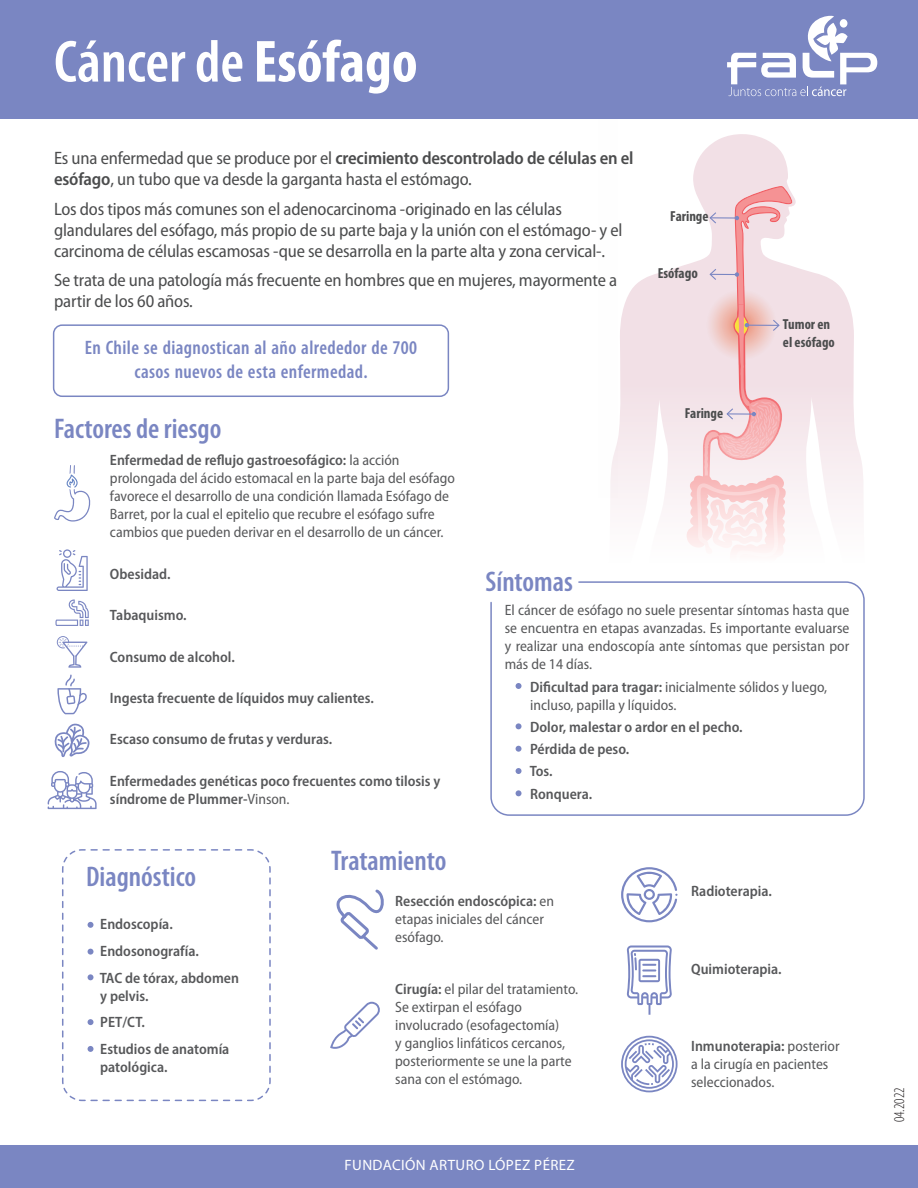
<style>
.page{position:relative;width:918px;height:1188px;background:#fff}
.page>*{position:absolute;margin:0;border:0;box-sizing:border-box;transform-origin:0 0}
.t1{font:600 condensed 60px "Myriad Pro";color:#fff}
.texto_normal{font:600 condensed 28.5px "Myriad Pro";color:#7a86c2}
.t2{font:600 condensed 19.5px/24px "Myriad Pro";letter-spacing:.02em;color:#7a86c2;text-align:center}
.t3{font:semi-condensed 18px/21px "Myriad Pro";letter-spacing:-.01em;color:#4b4c4d}
.texto_normal-2{font:semi-condensed 15px/18px "Myriad Pro";color:#57585a}
.texto_normal-3{font:600 semi-condensed 15px/18px "Myriad Pro";color:#57585a}
.t4{font:15px "Myriad Pro";letter-spacing:.025em;color:#fff}
.t5{font:300 condensed 15px "Myriad Pro";color:#231f20}
.t6{font:700 condensed 14.55px/17.4px "Myriad Pro";color:#4b4c4d}
.s1{font-weight:700}
.s2{font-weight:600}
.s3{font-size:15px}
.s4{font-weight:400}
</style>
<div class="page">
<svg style="left:620px;top:134px;width:234px;height:229px"></svg>
<svg style="left:611px;top:363px;width:252px;height:142px;fill:#f6ebee"></svg>
<svg style="left:686px;top:186px;width:108px;height:366px"></svg>
<div style="left:392px;top:118px;width:226px;height:379px;background:#fff"></div>
<div style="left:0;top:0;width:918px;height:118px;background:#7a86c2"></div>
<div style="left:0;top:1145px;width:918px;height:43px;background:#7a86c2"></div>
<svg style="left:727px;top:15px;width:150px;height:81px"></svg>
<div style="left:53px;top:324px;width:396px;height:73px;border:2px solid #7a86c2;border-radius:9px"></div>
<svg style="left:54px;top:465px;width:37px;height:57px"></svg>
<svg style="left:57px;top:549px;width:31px;height:42px"></svg>
<svg style="left:55px;top:600px;width:34px;height:26px"></svg>
<svg style="left:57px;top:636px;width:30px;height:32px"></svg>
<svg style="left:57px;top:675px;width:30px;height:39px"></svg>
<svg style="left:54px;top:723px;width:36px;height:34px"></svg>
<svg style="left:48px;top:771px;width:49px;height:38px"></svg>
<svg style="left:490px;top:581px;width:375px;height:235px"></svg>
<svg style="left:621px;top:1036px;width:57px;height:56px"></svg>
<svg style="left:621px;top:867px;width:57px;height:55px"></svg>
<svg style="left:627px;top:945px;width:45px;height:70px"></svg>
<svg style="left:330px;top:1002px;width:50px;height:47px"></svg>
<svg style="left:336px;top:889px;width:48px;height:61px"></svg>
<svg style="left:62px;top:849px;width:209px;height:253px"></svg>
<p class="t1" style="left:54px;top:29px;width:365px">Cáncer de <span class="s1">Esófago</span></p>
<p class="t3" style="left:54px;top:148px;width:581px">Es una enfermedad que se produce por el <span class="s2">crecimiento descontrolado de células en el esófago</span>, un tubo que va desde la garganta hasta el estómago.</p>
<p class="t3" style="left:54px;top:199px;width:570px">Los dos tipos más comunes son el adenocarcinoma -originado en las células glandulares del esófago, más propio de su parte baja y la unión con el estómago- y el carcinoma de células escamosas -que se desarrolla en la parte alta y zona cervical-.</p>
<p class="t3" style="left:54px;top:270px;width:565px">Se trata de una patología más frecuente en hombres que en mujeres, mayormente a partir de los 60 años.</p>
<p class="t2" style="left:85px;top:335px;width:334px">En Chile se diagnostican al año alrededor de 700 casos nuevos de esta enfermedad.</p>
<p class="t6" style="left:670px;top:207px;width:40px">Faringe</p>
<p class="t6" style="left:658px;top:264px;width:42px">Esófa<span class="s3">go</span></p>
<p class="t6" style="left:783px;top:316px;width:53px">Tumor en el esófago</p>
<p class="texto_normal" style="left:54px;top:413px;width:169px">Factores de riesgo</p>
<p class="texto_normal-2" style="left:110px;top:452px;width:346px"><span class="s2">Enfermedad de reflujo gastroesofágico:</span> la acción prolongada del ácido estomacal en la parte baja del esófago favorece el desarrollo de una condición llamada Esófago de Barret, por la cual el epitelio que recubre el esófago sufre cambios que pueden derivar en el desarrollo de un cáncer.</p>
<p class="texto_normal-3" style="left:110px;top:564px;width:62px">Obesidad.</p>
<p class="texto_normal-3" style="left:110px;top:606px;width:78px">Tabaquismo.</p>
<p class="texto_normal-3" style="left:110px;top:647px;width:126px">Consumo de alcohol.</p>
<p class="texto_normal-3" style="left:110px;top:689px;width:265px">Ingesta frecuente de líquidos muy calientes.</p>
<p class="texto_normal-3" style="left:110px;top:730px;width:224px">Escaso consumo de frutas y verduras.</p>
<p class="texto_normal-3" style="left:110px;top:771px;width:332px">Enfermedades genéticas poco frecuentes como tilosis y síndrome de Plummer-<span class="s4">Vinson.</span></p>
<p class="texto_normal" style="left:486px;top:566px;width:89px">Síntomas</p>
<p class="t6" style="left:685px;top:404px;width:40px">Faringe</p>
<p class="texto_normal-2" style="left:505px;top:602px;width:346px;text-align:justify">El cáncer de esófago no suele presentar síntomas hasta que se encuentra en etapas avanzadas. Es importante evaluarse y realizar una endoscopía ante síntomas que persistan por más de 14 días.</p>
<p class="texto_normal-2" style="left:530px;top:678px;width:299px"><span class="s2">Dificultad para tragar:</span> inicialmente sólidos y luego, incluso, papilla y líquidos.</p>
<p class="texto_normal-3" style="left:530px;top:717px;width:214px">Dolor, malestar o ardor en el pecho.</p>
<p class="texto_normal-3" style="left:530px;top:740px;width:100px">Pérdida de peso.</p>
<p class="texto_normal-3" style="left:530px;top:762px;width:24px">Tos.</p>
<p class="texto_normal-3" style="left:530px;top:784px;width:64px">Ronquera.</p>
<p class="texto_normal" style="left:86px;top:861px;width:112px">Diagnóstico</p>
<p class="texto_normal-3" style="left:100px;top:915px;width:74px">Endoscopía.</p>
<p class="texto_normal-3" style="left:100px;top:942px;width:100px">Endosonografía.</p>
<p class="texto_normal-3" style="left:100px;top:968px;width:141px">TAC de tórax, abdomen y pelvis.</p>
<p class="texto_normal-3" style="left:100px;top:1013px;width:46px">PET/CT.</p>
<p class="texto_normal-3" style="left:100px;top:1039px;width:131px">Estudios de anatomía patológica.</p>
<p class="texto_normal" style="left:331px;top:845px;width:117px">Tratamiento</p>
<p class="texto_normal-2" style="left:395px;top:892px;width:160px"><span class="s2">Resección endoscópica:</span> en etapas iniciales del cáncer esófago.</p>
<p class="texto_normal-2" style="left:395px;top:980px;width:184px"><span class="s2">Cirugía:</span> el pilar del tratamiento.<br>Se extirpan el esófago involucrado (esofagectomía)<br>y ganglios linfáticos cercanos, posteriormente se une la parte sana con el estómago.</p>
<p class="t4" style="left:345px;top:1157px;width:232px">FUNDACIÓN ARTURO LÓPEZ PÉREZ</p>
<p class="texto_normal-3" style="left:691px;top:882px;width:82px">Radioterapia.</p>
<p class="texto_normal-3" style="left:691px;top:959px;width:92px">Quimioterapia.</p>
<p class="texto_normal-2" style="left:691px;top:1038px;width:150px"><span class="s2">Inmunoterapia:</span> posterior a la cirugía en pacientes seleccionados.</p>
<p class="t5" style="left:891px;top:1122px;width:36px;rotate:-90deg">04.2022</p>
</div>
